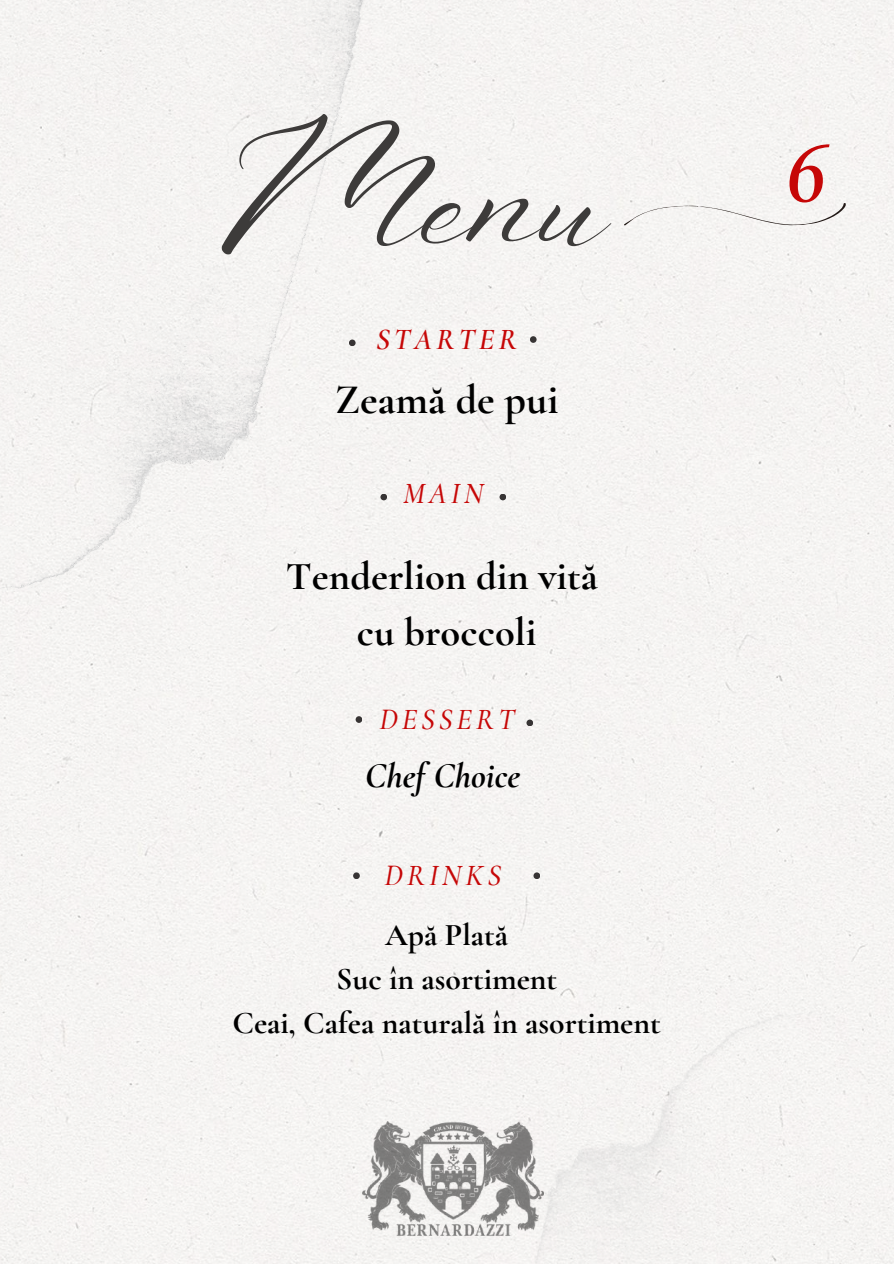
<style>
.page{position:relative;width:894px;height:1264px;background:#fff}
.page>*{position:absolute;margin:0;border:0;box-sizing:border-box;transform-origin:0 0}
.t1{font:97.05px "Corsiva";color:#c60707}
.t2{font:85.2px "Aniyah";color:#3d3b3a}
.t3{font:700 42px "Cormorant Garamond";color:#000}
.t4{font:700 40.5px/56.2px "Cormorant Garamond";color:#000;text-align:center}
.t5{font:italic 700 36px "Cormorant Garamond";color:#000}
.t6{font:700 31.65px/43.8px "Cormorant Garamond";color:#000;text-align:center}
.t7{font:italic 500 29.7px "Cormorant Garamond";letter-spacing:.13em;color:#c60707}
.t8{font:italic 600 29.7px "Cormorant Garamond";letter-spacing:.13em;color:#c60707}
</style>
<div class="page">
<div style="left:0;top:0;width:893px;height:1263px;background:#f5f4f2"></div>
<div style="left:0;top:0;width:368px;height:591px;background:#f4f3f1"></div>
<div style="left:349px;top:339px;width:6px;height:7px;background:#373434;border-radius:50%"></div>
<div style="left:355px;top:716px;width:7px;height:7px;background:#373434;border-radius:50%"></div>
<div style="left:526px;top:719px;width:7px;height:7px;background:#373434;border-radius:50%"></div>
<div style="left:380px;top:493px;width:7px;height:7px;background:#373434;border-radius:50%"></div>
<div style="left:499px;top:493px;width:7px;height:7px;background:#373434;border-radius:50%"></div>
<svg style="left:529px;top:336px;width:7px;height:7px"></svg>
<div style="left:429px;top:1001px;width:464px;height:262px;background:#f4f3f2"></div>
<div style="left:622px;top:194px;width:224px;height:44px;background:#f5f4f2"></div>
<div style="left:353px;top:872px;width:7px;height:7px;background:#373434;border-radius:50%"></div>
<div style="left:533px;top:872px;width:7px;height:7px;background:#373434;border-radius:50%"></div>
<img style="left:362px;top:1121px;width:181px;height:114px">
<h2 class="t2" style="left:220px;top:170px;width:390px">Menu</h2>
<p class="t8" style="left:376px;top:321px;width:142px">STARTER</p>
<h3 class="t3" style="left:335px;top:374px;width:225px">Zeamă de pui</h3>
<p class="t7" style="left:403px;top:475px;width:82px">MAIN</p>
<p class="t4" style="left:286px;top:548px;width:313px">Tenderlion din vită cu broccoli</p>
<p class="t7" style="left:379px;top:701px;width:137px">DESSERT</p>
<p class="t5" style="left:365px;top:754px;width:156px">Chef Choice</p>
<p class="t7" style="left:384px;top:857px;width:118px">DRINKS</p>
<p class="t6" style="left:232px;top:913px;width:430px">Apă Plată<br>Suc în asortiment<br>Ceai, Cafea naturală în asortiment</p>
<h1 class="t1" style="left:777px;top:124px;width:44px">6</h1>
</div>
